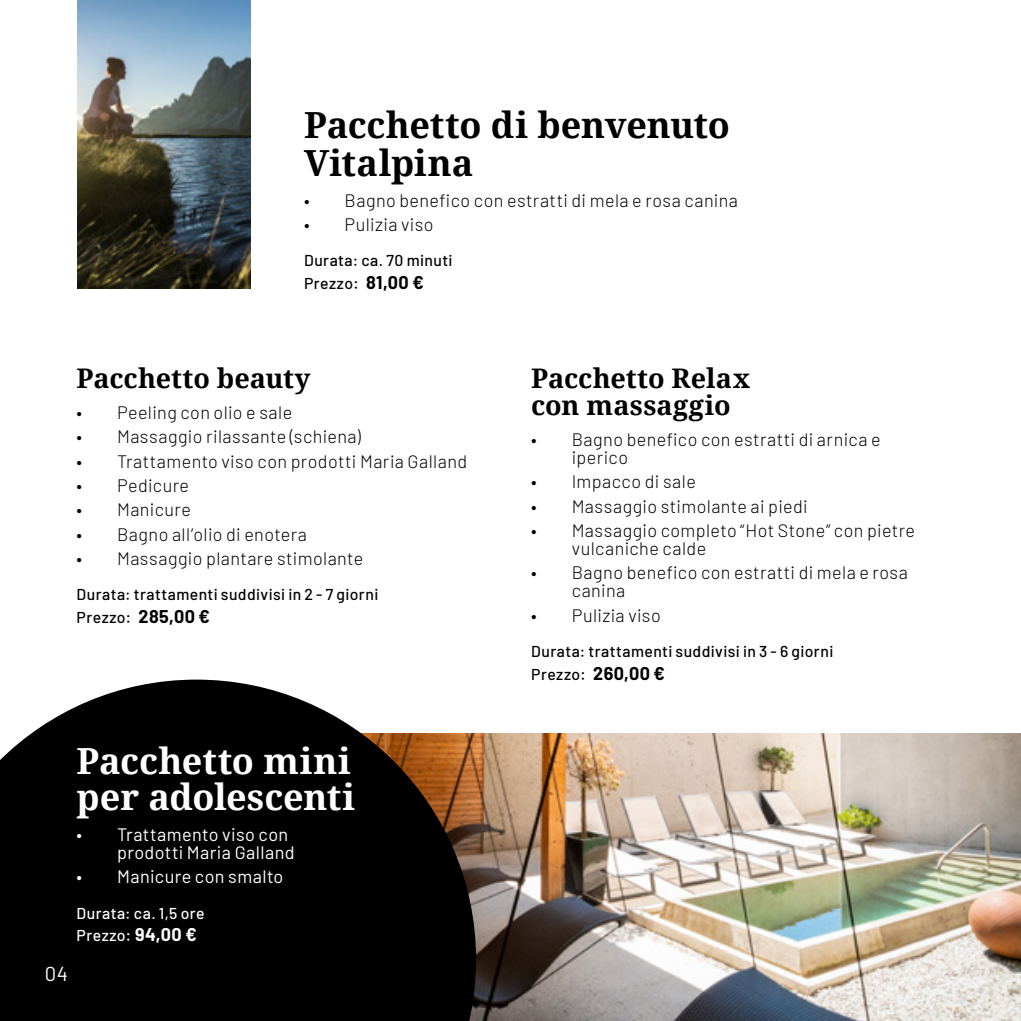
<style>
.page{position:relative;width:1021px;height:1021px;background:#fff}
.page>*{position:absolute;margin:0;border:0;box-sizing:border-box;transform-origin:0 0}
.t1{font:700 36px/38.2px "Noto Serif";letter-spacing:-.005em;color:#000}
.t2{font:700 36px/36px "Noto Serif";letter-spacing:-.005em;color:#fff}
.t3{font:700 27px/27px "Noto Serif";color:#000}
.t4{font:20.25px "Barlow";color:#fff}
.t5{font:300 18px/18px "Barlow";letter-spacing:.025em;color:#000}
.t6{font:18px/18px "Barlow";letter-spacing:.025em;color:#fff}
.t7{font:700 18px "Barlow";letter-spacing:.025em;color:#000}
.t8{font:500 15.75px/22.5px "Barlow";letter-spacing:.025em;color:#000}
.t9{font:500 15.75px/22.5px "Barlow";letter-spacing:.03em;color:#fff}
.s1{font-weight:400}
.s2{font-size:16.88px}
.s3{font-weight:700;font-size:18px}
.s4{font-weight:500;font-size:15.75px}
.s5{font-weight:500;font-size:16.88px}
</style>
<div class="page">
<img style="left:476px;top:733px;width:544px;height:287px">
<svg style="left:0;top:679px;width:476px;height:341px;background:#1d1a18"></svg>
<img style="left:78px;top:0;width:172px;height:289px">
<h1 class="t1" style="left:304px;top:104px;width:427px">Pacchetto di benvenuto<br>Vitalpina</h1>
<p class="t5" style="left:304px;top:190px;width:435px"><span class="s1">•</span> Bagno benefico con estratti di mela e rosa canina</p>
<p class="t5" style="left:304px;top:214px;width:131px"><span class="s1">•</span> Pulizia viso</p>
<p class="t8" style="left:304px;top:248px;width:150px">Durata: ca. 70 minuti<br>Prezzo<span class="s2">:</span> <span class="s3">81,00 €</span></p>
<h2 class="t3" style="left:77px;top:364px;width:235px">Pacchetto beauty</h2>
<p class="t5" style="left:77px;top:402px;width:217px"><span class="s1">•</span> Peeling con olio e sale</p>
<p class="t5" style="left:77px;top:426px;width:286px"><span class="s1">•</span> Massaggio rilassante (schiena)</p>
<p class="t5" style="left:77px;top:450px;width:392px"><span class="s1">•</span> Trattamento viso con prodotti Maria Galland</p>
<p class="t5" style="left:77px;top:475px;width:114px"><span class="s1">•</span> Pedicure</p>
<p class="t5" style="left:77px;top:499px;width:116px"><span class="s1">•</span> Manicure</p>
<p class="t5" style="left:77px;top:524px;width:232px"><span class="s1">•</span> Bagno all’olio di enotera</p>
<p class="t5" style="left:77px;top:548px;width:288px"><span class="s1">•</span> Massaggio plantare stimolante</p>
<p class="t8" style="left:77px;top:582px;width:303px">Durata: trattamenti suddivisi in 2 - 7 giorni</p>
<p class="t7" style="left:77px;top:603px;width:135px"><span class="s4">Prezzo</span><span class="s5">:</span> 285,00 €</p>
<p class="t4" style="left:45px;top:958px;width:25px">04</p>
<h1 class="t2" style="left:77px;top:742px;width:280px">Pacchetto mini per adolescenti</h1>
<p class="t6" style="left:117px;top:824px;width:179px;text-indent:-40px">• Trattamento viso con prodotti Maria Galland</p>
<p class="t6" style="left:77px;top:866px;width:208px">• Manicure con smalto</p>
<p class="t9" style="left:77px;top:900px;width:129px">Durata: ca. 1,5 ore<br>Prezzo<span class="s2">:</span> <span class="s3">94,00 €</span></p>
<h2 class="t3" style="left:531px;top:364px;width:220px">Pacchetto Relax con massaggio</h2>
<p class="t5" style="left:571px;top:429px;width:310px;text-indent:-40px"><span class="s1">•</span> Bagno benefico con estratti di arnica e iperico</p>
<p class="t5" style="left:531px;top:471px;width:166px"><span class="s1">•</span> Impacco di sale</p>
<p class="t5" style="left:531px;top:495px;width:278px"><span class="s1">•</span> Massaggio stimolante ai piedi</p>
<p class="t5" style="left:571px;top:520px;width:345px;text-indent:-40px"><span class="s1">•</span> Massaggio completo “Hot Stone” con pietre vulcaniche calde</p>
<p class="t5" style="left:571px;top:562px;width:338px;text-indent:-40px"><span class="s1">•</span> Bagno benefico con estratti di mela e rosa canina</p>
<p class="t5" style="left:531px;top:605px;width:131px"><span class="s1">•</span> Pulizia viso</p>
<p class="t8" style="left:531px;top:638px;width:303px">Durata: trattamenti suddivisi in 3 - 6 giorni</p>
<p class="t7" style="left:531px;top:659px;width:135px"><span class="s4">Prezzo</span><span class="s5">:</span> 260,00 €</p>
</div>
